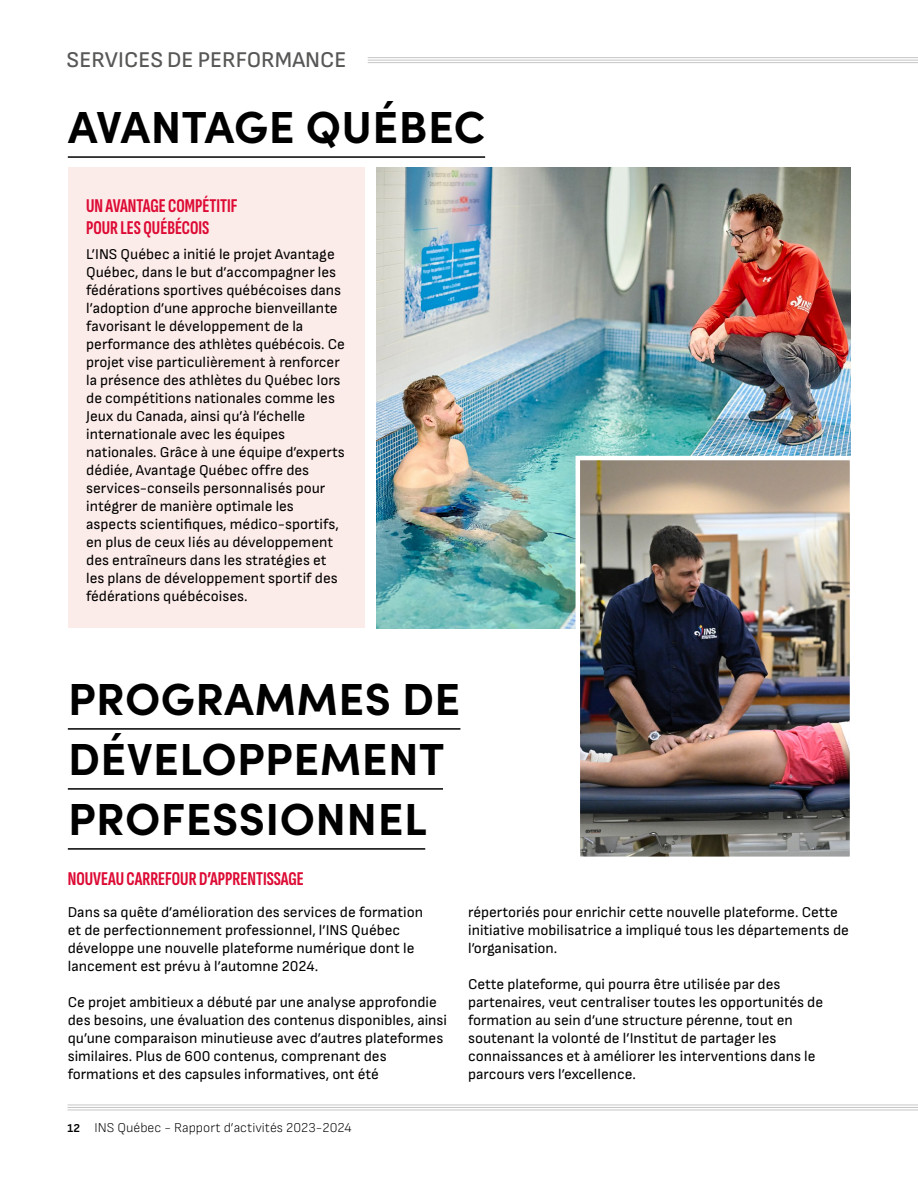
<style>
.page{position:relative;width:918px;height:1188px;background:#fff}
.page>*{position:absolute;margin:0;border:0;box-sizing:border-box;transform-origin:0 0}
.t1{font:700 45px/60px "Sofia Pro";letter-spacing:.01em;color:#000}
.t2{font:500 22.5px "Sofia Sans";color:#575756}
.t3{font:extra-condensed 19.5px/21.8px "Sofia Sans";color:#dd0a34}
.t4{font:15px/18px "Sofia Sans";color:#000}
.t5{font:300 13.5px "Sofia Sans";color:#000}
.s1{font-weight:700;font-size:12px}
</style>
<div class="page">
<img style="left:376px;top:167px;width:474px;height:461px">
<img style="left:573px;top:454px;width:278px;height:403px">
<div style="left:68px;top:167px;width:297px;height:461px;background:#fcece9"></div>
<hr style="left:68px;top:156px;width:417px;height:2px;background:#000">
<hr style="left:68px;top:728px;width:392px;height:2px;background:#000">
<hr style="left:68px;top:788px;width:375px;height:2px;background:#000">
<hr style="left:68px;top:848px;width:357px;height:2px;background:#000">
<hr style="left:68px;top:1104px;width:850px;height:1px;background:#c6c6c6">
<hr style="left:68px;top:1107px;width:850px;height:1px;background:#c6c6c6">
<hr style="left:68px;top:1109px;width:850px;height:1px;background:#c6c6c6">
<hr style="left:368px;top:57px;width:550px;height:1px;background:#c6c6c6">
<hr style="left:368px;top:60px;width:550px;height:1px;background:#c6c6c6">
<hr style="left:368px;top:62px;width:550px;height:1px;background:#c6c6c6">
<h2 class="t2" style="left:67px;top:47px;width:281px">SERVICES DE PERFORMANCE</h2>
<h1 class="t1" style="left:68px;top:93px;width:419px">AVANTAGE QUÉBEC</h1>
<h3 class="t3" style="left:86px;top:195px;width:153px">UN AVANTAGE COMPÉTITIF<br>POUR LES QUÉBÉCOIS</h3>
<p class="t4" style="left:86px;top:245px;width:260px">L’INS Québec a initié le projet Avantage Québec, dans le but d’accompagner les fédérations sportives québécoises dans l’adoption d’une approche bienveillante favorisant le développement de la performance des athlètes québécois. Ce projet vise particulièrement à renforcer la présence des athlètes du Québec lors de compétitions nationales comme les Jeux du Canada, ainsi qu’à l’échelle internationale avec les équipes nationales. Grâce à une équipe d’experts dédiée, Avantage Québec offre des services-conseils personnalisés pour intégrer de manière optimale les aspects scientifiques, médico-sportifs, en plus de ceux liés au développement des entraîneurs dans les stratégies et les plans de développement sportif des fédérations québécoises.</p>
<h1 class="t1" style="left:68px;top:665px;width:394px">PROGRAMMES DE<br>DÉVELOPPEMENT<br>PROFESSIONNEL</h1>
<h3 class="t3" style="left:68px;top:868px;width:238px">NOUVEAU CARREFOUR D’APPRENTISSAGE</h3>
<p class="t4" style="left:68px;top:903px;width:357px">Dans sa quête d’amélioration des services de formation et de perfectionnement professionnel, l’INS Québec développe une nouvelle plateforme numérique dont le lancement est prévu à l’automne 2024.</p>
<p class="t4" style="left:68px;top:993px;width:381px">Ce projet ambitieux a débuté par une analyse approfondie des besoins, une évaluation des contenus disponibles, ainsi qu’une comparaison minutieuse avec d’autres plateformes similaires. Plus de 600 contenus, comprenant des formations et des capsules informatives, ont été</p>
<p class="t5" style="left:68px;top:1120px;width:286px"><span class="s1">12</span> INS Québec - Rapport d’activités 2023-2024</p>
<p class="t4" style="left:468px;top:903px;width:382px">répertoriés pour enrichir cette nouvelle plateforme. Cette initiative mobilisatrice a impliqué tous les départements de l’organisation.</p>
<p class="t4" style="left:468px;top:975px;width:357px">Cette plateforme, qui pourra être utilisée par des partenaires, veut centraliser toutes les opportunités de formation au sein d’une structure pérenne, tout en soutenant la volonté de l’Institut de partager les connaissances et à améliorer les interventions dans le parcours vers l’excellence.</p>
</div>
